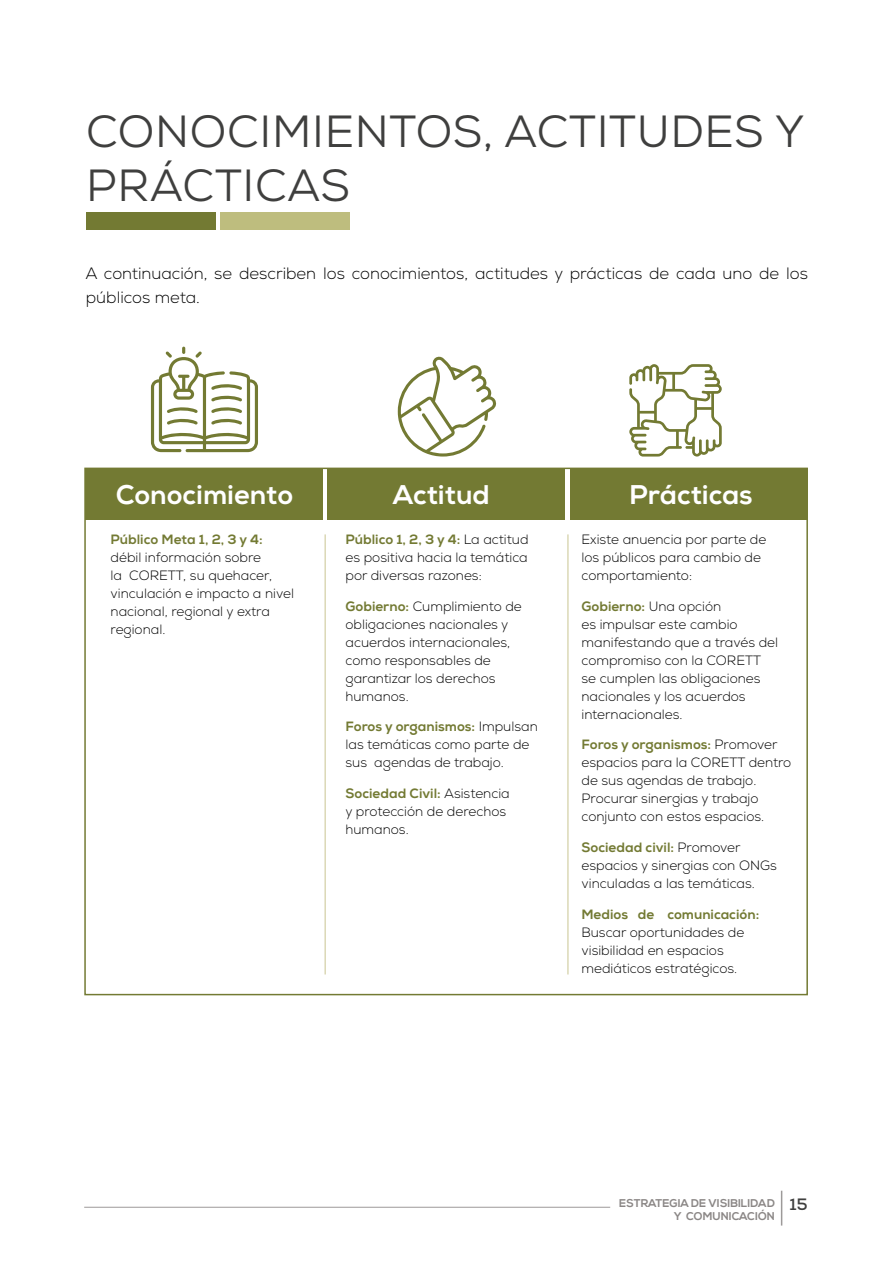
<style>
.page{position:relative;width:893px;height:1263px;background:#fff}
.page>*{position:absolute;margin:0;border:0;box-sizing:border-box;transform-origin:0 0}
.Tit_Secciones{font:45px/54px "Nexa";letter-spacing:.015em;color:#3f3f3e}
.Fotda{font:800 27px "Nexa";color:#fff}
.Texto_cuerpo_coalici{font:300 16.5px/24px "Nexa";color:#000}
.texto_tabla{font:300 13.5px/18px "Nexa";color:#000}
.t1{font:700 11.25px/13.5px "Nexa";color:#8b8786}
.s1{font-weight:800;color:#737a33}
.s2{font-size:16.5px;color:#3f3f3e}
</style>
<div class="page">
<hr style="left:781px;top:1191px;width:1px;height:34px;background:#9d9a99">
<hr style="left:84px;top:1207px;width:526px;height:1px;background:#9d9a99">
<div style="left:84px;top:468px;width:724px;height:527px;background:#fff;border:2px solid #737a33"></div>
<div style="left:86px;top:468px;width:237px;height:51px;background:#737a33"></div>
<div style="left:327px;top:468px;width:238px;height:51px;background:#737a33"></div>
<div style="left:571px;top:468px;width:237px;height:51px;background:#737a33"></div>
<div style="left:86px;top:213px;width:130px;height:17px;background:#737a33"></div>
<div style="left:220px;top:213px;width:130px;height:17px;background:#bebd7e"></div>
<svg style="left:151px;top:347px;width:107px;height:105px"></svg>
<svg style="left:398px;top:356px;width:98px;height:100px"></svg>
<svg style="left:629px;top:364px;width:93px;height:92px"></svg>
<hr style="left:324px;top:534px;width:2px;height:440px;background:#dbd8b6">
<hr style="left:567px;top:534px;width:2px;height:440px;background:#dbd8b6">
<p class="Tit_Secciones" style="left:86px;top:104px;width:720px">CONOCIMIENTOS, ACTITUDES Y<br>PRÁCTICAS</p>
<p class="Texto_cuerpo_coalici" style="left:85px;top:261px;width:724px">A continuación, se describen los conocimientos, actitudes y prácticas de cada uno de los públicos meta.</p>
<p class="Fotda" style="left:116px;top:478px;width:179px">Conocimiento</p>
<p class="Fotda" style="left:393px;top:478px;width:99px">Actitud</p>
<p class="texto_tabla" style="left:345px;top:531px;width:185px;text-align:justify"><span class="s1">Público 1, 2, 3 y 4:</span> La actitud es positiva hacia la temática por diversas razones:</p>
<p class="texto_tabla" style="left:345px;top:597px;width:178px"><span class="s1">Gobierno:</span> Cumplimiento de obligaciones nacionales y acuerdos internacionales, como responsables de garantizar los derechos humanos.</p>
<p class="texto_tabla" style="left:345px;top:718px;width:194px"><span class="s1">Foros y organismos:</span> Impulsan las temáticas como parte de sus agendas de trabajo.</p>
<p class="texto_tabla" style="left:345px;top:785px;width:166px"><span class="s1">Sociedad Civil:</span> Asistencia y protección de derechos humanos.</p>
<p class="texto_tabla" style="left:111px;top:531px;width:185px"><span class="s1">Público Meta 1, 2, 3 y 4: </span>débil información sobre<br>la CORETT, su quehacer, vinculación e impacto a nivel nacional, regional y extra regional.</p>
<p class="Fotda" style="left:629px;top:478px;width:125px">Prácticas</p>
<p class="texto_tabla" style="left:581px;top:531px;width:186px">Existe anuencia por parte de los públicos para cambio de comportamiento:</p>
<p class="texto_tabla" style="left:581px;top:597px;width:198px"><span class="s1">Gobierno:</span> Una opción<br>es impulsar este cambio manifestando que a través del compromiso con la CORETT se cumplen las obligaciones nacionales y los acuerdos internacionales.</p>
<p class="texto_tabla" style="left:581px;top:736px;width:211px"><span class="s1">Foros y organismos:</span> Promover espacios para la CORETT dentro de sus agendas de trabajo.<br>Procurar sinergias y trabajo conjunto con estos espacios.</p>
<p class="texto_tabla" style="left:581px;top:839px;width:197px"><span class="s1">Sociedad civil:</span> Promover espacios y sinergias con ONGs vinculadas a las temáticas.</p>
<p class="texto_tabla" style="left:581px;top:906px;width:179px"><span class="s1">Medios de comunicación:<br></span>Buscar oportunidades de visibilidad en espacios mediáticos estratégicos.</p>
<p class="t1" style="left:674px;top:1196px;width:135px;text-indent:-55px">ESTRATEGIA DE VISIBILIDAD <span class="s2">15<br></span>Y COMUNICACIÓN</p>
</div>
